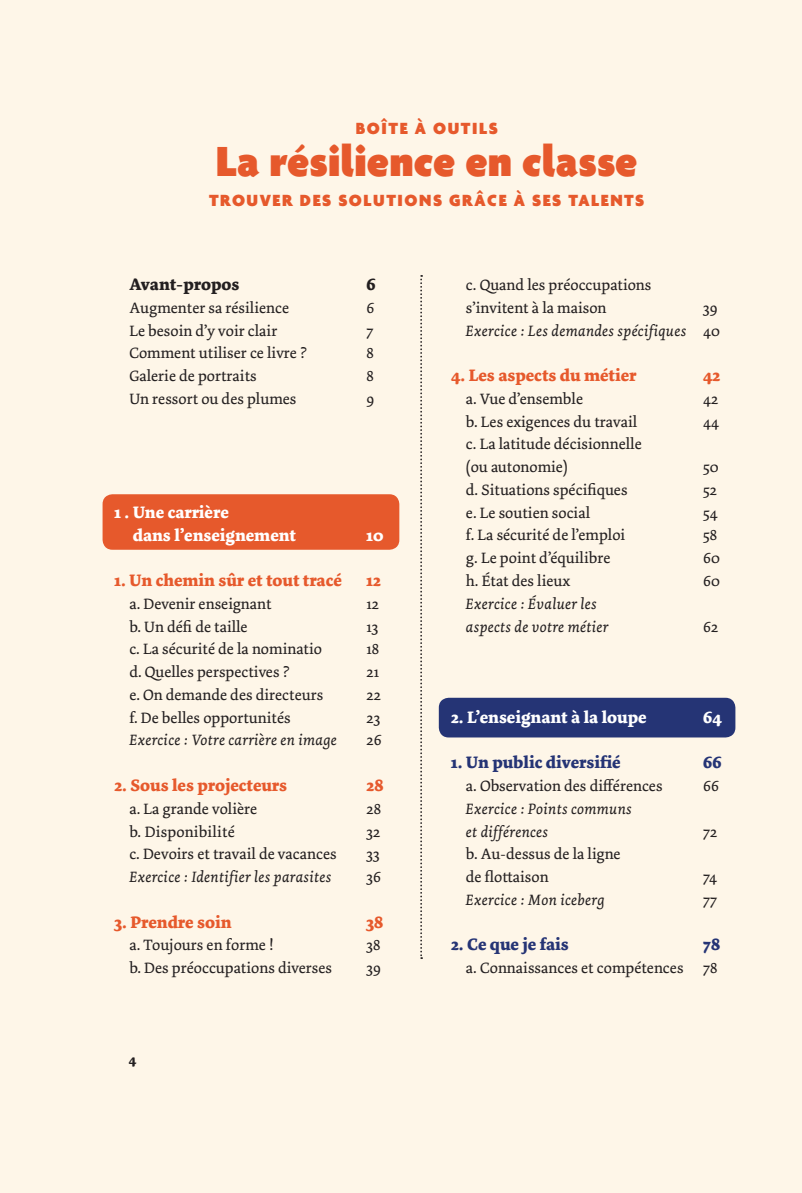
<style>
.page{position:relative;width:802px;height:1193px;background:#fff}
.page>*{position:absolute;margin:0;border:0;box-sizing:border-box;transform-origin:0 0}
.t1{font:900 45.5px "Agenda";color:#e6592c}
.t2{font:700 17.5px "Dolly Pro";color:#e6592c}
.t3{font:700 17.5px/22.8px "Dolly Pro";color:#fff}
.t4{font:900 17.5px "Agenda";letter-spacing:.09em;color:#e6592c}
.t5{font:700 17.5px "Dolly Pro";color:#253475}
.t6{font:700 17.5px "Dolly Pro";color:#231f20}
.t7{font:15.75px/22.8px "Dolly Pro";color:#231f20}
.t8{font:italic 15.75px/22.8px "Dolly Pro";letter-spacing:.02em;color:#231f20}
.t9{font:700 14px "Dolly Pro";color:#231f20}
.s1{font-style:normal}
</style>
<div class="page">
<div style="left:0;top:0;width:802px;height:1192px;background:#fef6e8"></div>
<div style="left:103px;top:494px;width:296px;height:55px;background:#e6592c;border-radius:10px"></div>
<div style="left:439px;top:697px;width:296px;height:40px;background:#253475;border-radius:10px"></div>
<svg style="left:420px;top:275px;width:2px;height:683px"></svg>
<p class="t4" style="left:356px;top:118px;width:144px">BOÎTE À OUTILS</p>
<p class="t1" style="left:216px;top:133px;width:423px">La résilience en classe</p>
<p class="t4" style="left:209px;top:189px;width:437px">TROUVER DES SOLUTIONS GRÂCE À SES TALENTS</p>
<p class="t6" style="left:129px;top:273px;width:112px">Avant-propos</p>
<p class="t6" style="left:366px;top:273px;width:11px">6</p>
<p class="t7" style="left:129px;top:296px;width:161px">Augmenter sa résilience</p>
<p class="t7" style="left:366px;top:296px;width:9px">6</p>
<p class="t7" style="left:129px;top:319px;width:149px">Le besoin d’y voir clair</p>
<p class="t7" style="left:366px;top:319px;width:8px">7</p>
<p class="t7" style="left:129px;top:342px;width:179px">Comment utiliser ce livre ?</p>
<p class="t7" style="left:366px;top:342px;width:9px">8</p>
<p class="t7" style="left:129px;top:364px;width:129px">Galerie de portraits</p>
<p class="t7" style="left:366px;top:364px;width:9px">8</p>
<p class="t7" style="left:129px;top:387px;width:169px">Un ressort ou des plumes</p>
<p class="t7" style="left:366px;top:387px;width:9px">9</p>
<p class="t3" style="left:133px;top:500px;width:165px;text-indent:-18px">1 . Une carrière<br>dans l’enseignement</p>
<p class="t3" style="left:366px;top:523px;width:19px">10</p>
<p class="t2" style="left:114px;top:568px;width:229px">1. Un chemin sûr et tout tracé</p>
<p class="t2" style="left:366px;top:568px;width:16px">12</p>
<p class="t7" style="left:129px;top:592px;width:144px">a. Devenir enseignant</p>
<p class="t7" style="left:366px;top:592px;width:14px">12</p>
<p class="t7" style="left:129px;top:615px;width:120px">b. Un défi de taille</p>
<p class="t7" style="left:366px;top:615px;width:14px">13</p>
<p class="t7" style="left:129px;top:637px;width:194px">c. La sécurité de la nominatio</p>
<p class="t7" style="left:366px;top:637px;width:14px">18</p>
<p class="t7" style="left:129px;top:660px;width:162px">d. Quelles perspectives ?</p>
<p class="t7" style="left:366px;top:660px;width:14px">21</p>
<p class="t7" style="left:129px;top:683px;width:195px">e. On demande des directeurs</p>
<p class="t7" style="left:366px;top:683px;width:16px">22</p>
<p class="t7" style="left:129px;top:706px;width:163px">f. De belles opportunités</p>
<p class="t7" style="left:366px;top:706px;width:15px">23</p>
<p class="t8" style="left:129px;top:728px;width:209px">Exercice : Votre carrière en image</p>
<p class="t7" style="left:366px;top:728px;width:17px">26</p>
<p class="t2" style="left:114px;top:773px;width:174px">2. Sous les projecteurs</p>
<p class="t2" style="left:366px;top:773px;width:18px">28</p>
<p class="t7" style="left:129px;top:797px;width:129px">a. La grande volière</p>
<p class="t7" style="left:366px;top:797px;width:16px">28</p>
<p class="t7" style="left:129px;top:819px;width:107px">b. Disponibilité</p>
<p class="t7" style="left:366px;top:819px;width:15px">32</p>
<p class="t7" style="left:129px;top:842px;width:209px">c. Devoirs et travail de vacances</p>
<p class="t7" style="left:366px;top:842px;width:15px">33</p>
<p class="t8" style="left:129px;top:865px;width:203px">Exercice : Identifier les parasites</p>
<p class="t7" style="left:366px;top:865px;width:16px">36</p>
<p class="t2" style="left:114px;top:910px;width:118px">3. Prendre soin</p>
<p class="t2" style="left:366px;top:910px;width:18px">38</p>
<p class="t7" style="left:129px;top:933px;width:146px">a. Toujours en forme !</p>
<p class="t7" style="left:366px;top:933px;width:16px">38</p>
<p class="t7" style="left:129px;top:956px;width:204px">b. Des préoccupations diverses</p>
<p class="t7" style="left:366px;top:956px;width:16px">39</p>
<p class="t9" style="left:129px;top:1050px;width:9px">4</p>
<p class="t7" style="left:466px;top:273px;width:187px">c. Quand les préoccupations s’invitent à la maison</p>
<p class="t8" style="left:466px;top:296px;width:255px;text-align:right"><span class="s1">39<br></span>Exercice : Les demandes spécifiques <span class="s1">40</span></p>
<p class="t2" style="left:451px;top:364px;width:187px">4. Les aspects du métier</p>
<p class="t2" style="left:703px;top:364px;width:19px">42</p>
<p class="t7" style="left:466px;top:387px;width:119px">a. Vue d’ensemble</p>
<p class="t7" style="left:703px;top:387px;width:17px">42</p>
<p class="t7" style="left:466px;top:410px;width:173px">b. Les exigences du travail</p>
<p class="t7" style="left:703px;top:410px;width:17px">44</p>
<p class="t7" style="left:466px;top:433px;width:177px">c. La latitude décisionnelle (ou autonomie)</p>
<p class="t7" style="left:703px;top:455px;width:17px">50</p>
<p class="t7" style="left:466px;top:478px;width:163px">d. Situations spécifiques</p>
<p class="t7" style="left:703px;top:478px;width:15px">52</p>
<p class="t7" style="left:466px;top:501px;width:126px">e. Le soutien social</p>
<p class="t7" style="left:703px;top:501px;width:16px">54</p>
<p class="t7" style="left:466px;top:524px;width:161px">f. La sécurité de l’emploi</p>
<p class="t7" style="left:703px;top:524px;width:15px">58</p>
<p class="t7" style="left:466px;top:546px;width:146px">g. Le point d’équilibre</p>
<p class="t7" style="left:703px;top:546px;width:18px">60</p>
<p class="t7" style="left:466px;top:569px;width:106px">h. État des lieux</p>
<p class="t7" style="left:703px;top:569px;width:18px">60</p>
<p class="t8" style="left:466px;top:592px;width:144px">Exercice : Évaluer les aspects de votre métier</p>
<p class="t7" style="left:703px;top:615px;width:17px">62</p>
<p class="t3" style="left:451px;top:705px;width:197px">2. L’enseignant à la loupe</p>
<p class="t3" style="left:703px;top:705px;width:20px">64</p>
<p class="t5" style="left:451px;top:750px;width:171px">1. Un public diversifié</p>
<p class="t5" style="left:703px;top:750px;width:20px">66</p>
<p class="t7" style="left:466px;top:774px;width:198px">a. Observation des différences</p>
<p class="t7" style="left:703px;top:774px;width:17px">66</p>
<p class="t8" style="left:466px;top:796px;width:167px">Exercice : Points communs et différences</p>
<p class="t7" style="left:703px;top:819px;width:16px">72</p>
<p class="t7" style="left:466px;top:842px;width:156px">b. Au-dessus de la ligne de flottaison</p>
<p class="t7" style="left:703px;top:865px;width:15px">74</p>
<p class="t8" style="left:466px;top:887px;width:140px">Exercice : Mon iceberg</p>
<p class="t7" style="left:703px;top:888px;width:15px">77</p>
<p class="t5" style="left:451px;top:932px;width:119px">2. Ce que je fais</p>
<p class="t5" style="left:703px;top:932px;width:19px">78</p>
<p class="t7" style="left:466px;top:956px;width:253px">a. Connaissances et compétences 78</p>
</div>
